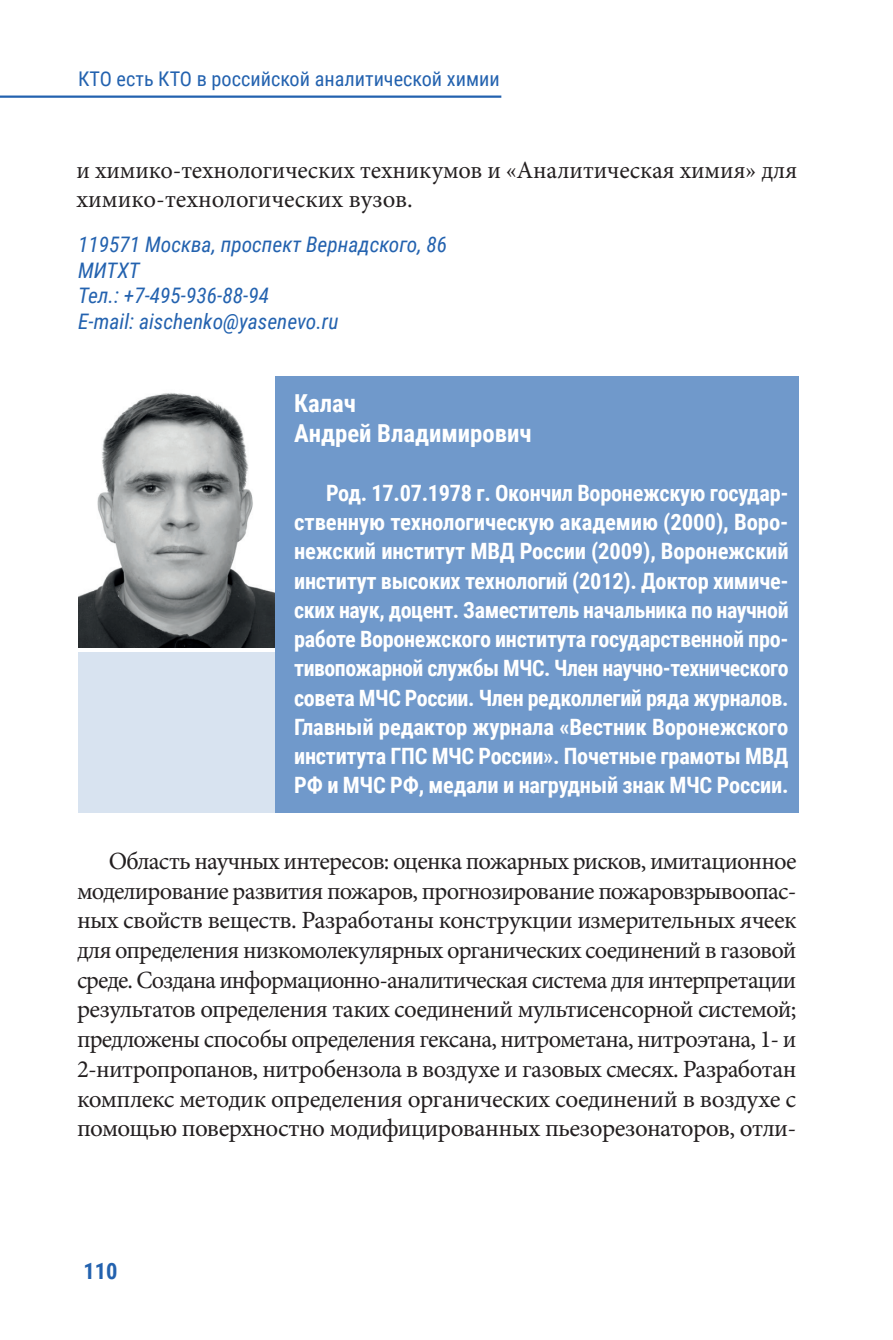
<style>
.page{position:relative;width:893px;height:1340px;background:#fff}
.page>*{position:absolute;margin:0;border:0;box-sizing:border-box;transform-origin:0 0}
.t1{font:24.75px/29.7px "Minion Pro";letter-spacing:-.01em;color:#231f20}
.ФИО{font:700 24.75px "Roboto Condensed";color:#fff}
.вставка{font:700 22.5px/29.2px "Roboto Condensed";letter-spacing:-.01em;color:#fff;text-align:justify}
.t2{font:700 22.5px "Roboto Condensed";color:#2362af}
.адрес{font:italic 21.38px "Roboto Condensed";color:#2362af}
.t3{font:20.25px "Roboto Condensed";color:#2362af}
</style>
<div class="page">
<hr style="left:0;top:95px;width:501px;height:3px;background:#2362af">
<div style="left:78px;top:652px;width:197px;height:160px;background:#d8e3f0"></div>
<img style="left:78px;top:393px;width:196px;height:254px">
<div style="left:275px;top:376px;width:523px;height:436px;background:#7099cb"></div>
<p class="t3" style="left:78px;top:64px;width:423px">КТО есть КТО в российской аналитической химии</p>
<p class="t1" style="left:77px;top:155px;width:722px">и химико-технологических техникумов и «Аналитическая химия» для химико-технологических вузов.</p>
<p class="адрес" style="left:78px;top:229px;width:371px">119571 Москва, проспект Вернадского, 86</p>
<p class="адрес" style="left:78px;top:255px;width:63px">МИТХТ</p>
<p class="адрес" style="left:78px;top:281px;width:193px">Тел.: +7-495-936-88-94</p>
<p class="адрес" style="left:78px;top:306px;width:262px">E-mail: aischenko@yasenevo.ru</p>
<p class="ФИО" style="left:294px;top:386px;width:63px">Калач</p>
<p class="ФИО" style="left:294px;top:415px;width:239px">Андрей Владимирович</p>
<p class="вставка" style="left:294px;top:477px;width:496px;text-indent:32px">Род. 17.07.1978 г. Окончил Воронежскую государ&shy;ственную технологическую академию (2000), Воро&shy;нежский институт МВД России (2009), Воронежский институт высоких технологий (2012). Доктор химиче&shy;ских наук, доцент. Заместитель начальника по научной работе Воронежского института государственной про&shy;тивопожарной службы МЧС. Член научно-технического совета МЧС России. Член редколлегий ряда журналов.<br>Главный редактор журнала «Вестник Воронежского института ГПС МЧС России». Почетные грамоты МВД РФ и МЧС РФ, медали и нагрудный знак МЧС России.</p>
<p class="t1" style="left:77px;top:846px;width:721px;text-align:justify;text-indent:32px">Область научных интересов: оценка пожарных рисков, имитационное моделирование развития пожаров, прогнозирование пожаровзрывоопас&shy;ных свойств веществ. Разработаны конструкции измерительных ячеек для определения низкомолекулярных органических соединений в газовой среде. Создана информационно-аналитическая система для интерпретации результатов определения таких соединений мультисенсорной системой; предложены способы определения гексана, нитрометана, нитроэтана, 1- и 2-нитропропанов, нитробензола в воздухе и газовых смесях. Разработан комплекс методик определения органических соединений в воздухе с помощью поверхностно модифицированных пьезорезонаторов, отли-</p>
<p class="t2" style="left:83px;top:1254px;width:36px">110</p>
</div>
